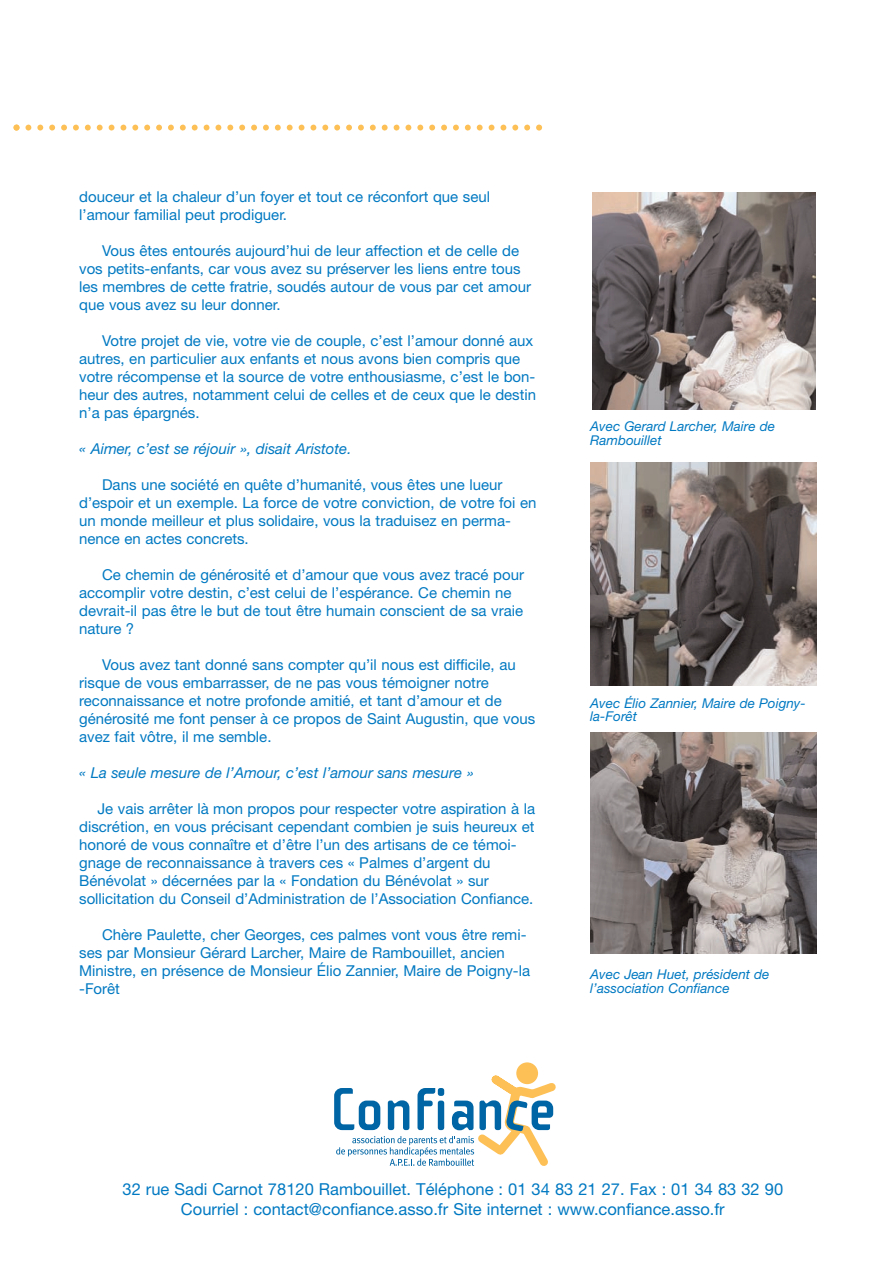
<style>
.page{position:relative;width:893px;height:1263px;background:#fff}
.page>*{position:absolute;margin:0;border:0;box-sizing:border-box;transform-origin:0 0}
.t1{font:16.5px/19.8px "Helvetica Neue";color:#0079c2;text-align:center}
.t2{font:15px/18px "Helvetica Neue";color:#0079c2}
.t3{font:italic 15px "Helvetica Neue";color:#0079c2}
.t4{font:italic 13.5px/13.5px "Helvetica Neue";color:#0079c2}
</style>
<div class="page">
<img style="left:590px;top:732px;width:226px;height:221px">
<img style="left:593px;top:192px;width:222px;height:218px">
<img style="left:590px;top:462px;width:226px;height:223px">
<svg style="left:13px;top:125px;width:529px;height:6px"></svg>
<svg style="left:516px;top:1062px;width:22px;height:22px"></svg>
<svg style="left:334px;top:1068px;width:222px;height:98px"></svg>
<p class="t2" style="left:79px;top:189px;width:412px">douceur et la chaleur d’un foyer et tout ce réconfort que seul l’amour familial peut prodiguer.</p>
<p class="t2" style="left:79px;top:243px;width:453px;text-indent:23px">Vous êtes entourés aujourd’hui de leur affection et de celle de vos petits-enfants, car vous avez su préserver les liens entre tous les membres de cette fratrie, soudés autour de vous par cet amour que vous avez su leur donner.</p>
<p class="t2" style="left:79px;top:333px;width:458px;text-indent:23px">Votre projet de vie, votre vie de couple, c’est l’amour donné aux autres, en particulier aux enfants et nous avons bien compris que votre récompense et la source de votre enthousiasme, c’est le bon&shy;heur des autres, notamment celui de celles et de ceux que le destin n’a pas épargnés.</p>
<p class="t3" style="left:79px;top:443px;width:274px">« Aimer, c’est se réjouir », disait Aristote.</p>
<p class="t2" style="left:79px;top:477px;width:459px;text-indent:23px">Dans une société en quête d’humanité, vous êtes une lueur d’espoir et un exemple. La force de votre conviction, de votre foi en un monde meilleur et plus solidaire, vous la traduisez en perma&shy;nence en actes concrets.</p>
<p class="t2" style="left:79px;top:567px;width:446px;text-indent:23px">Ce chemin de générosité et d’amour que vous avez tracé pour accomplir votre destin, c’est celui de l’espérance. Ce chemin ne devrait-il pas être le but de tout être humain conscient de sa vraie nature ?</p>
<p class="t2" style="left:79px;top:657px;width:458px;text-indent:23px">Vous avez tant donné sans compter qu’il nous est difficile, au risque de vous embarrasser, de ne pas vous témoigner notre reconnaissance et notre profonde amitié, et tant d’amour et de générosité me font penser à ce propos de Saint Augustin, que vous avez fait vôtre, il me semble.</p>
<p class="t3" style="left:79px;top:767px;width:396px">« La seule mesure de l’Amour, c’est l’amour sans mesure »</p>
<p class="t2" style="left:79px;top:801px;width:457px;text-indent:18px">Je vais arrêter là mon propos pour respecter votre aspiration à la discrétion, en vous précisant cependant combien je suis heureux et honoré de vous connaître et d’être l’un des artisans de ce témoi&shy;gnage de reconnaissance à travers ces « Palmes d’argent du Bénévolat » décernées par la « Fondation du Bénévolat » sur sollicitation du Conseil d’Administration de l’Association Confiance.</p>
<p class="t2" style="left:79px;top:927px;width:452px;text-indent:23px">Chère Paulette, cher Georges, ces palmes vont vous être remi&shy;ses par Monsieur Gérard Larcher, Maire de Rambouillet, ancien Ministre, en présence de Monsieur Élio Zannier, Maire de Poigny-la -Forêt</p>
<p class="t4" style="left:590px;top:421px;width:186px">Avec Gerard Larcher, Maire de<br>Rambouillet</p>
<p class="t4" style="left:590px;top:697px;width:217px">Avec Élio Zannier, Maire de Poigny&shy;la-Forêt</p>
<p class="t4" style="left:590px;top:969px;width:181px">Avec Jean Huet, président de l’association Confiance</p>
<p class="t1" style="left:123px;top:1181px;width:662px">32 rue Sadi Carnot 78120 Rambouillet. Téléphone : 01 34 83 21 27. Fax : 01 34 83 32 90<br>Courriel : contact@confiance.asso.fr Site internet : www.confiance.asso.fr</p>
</div>
